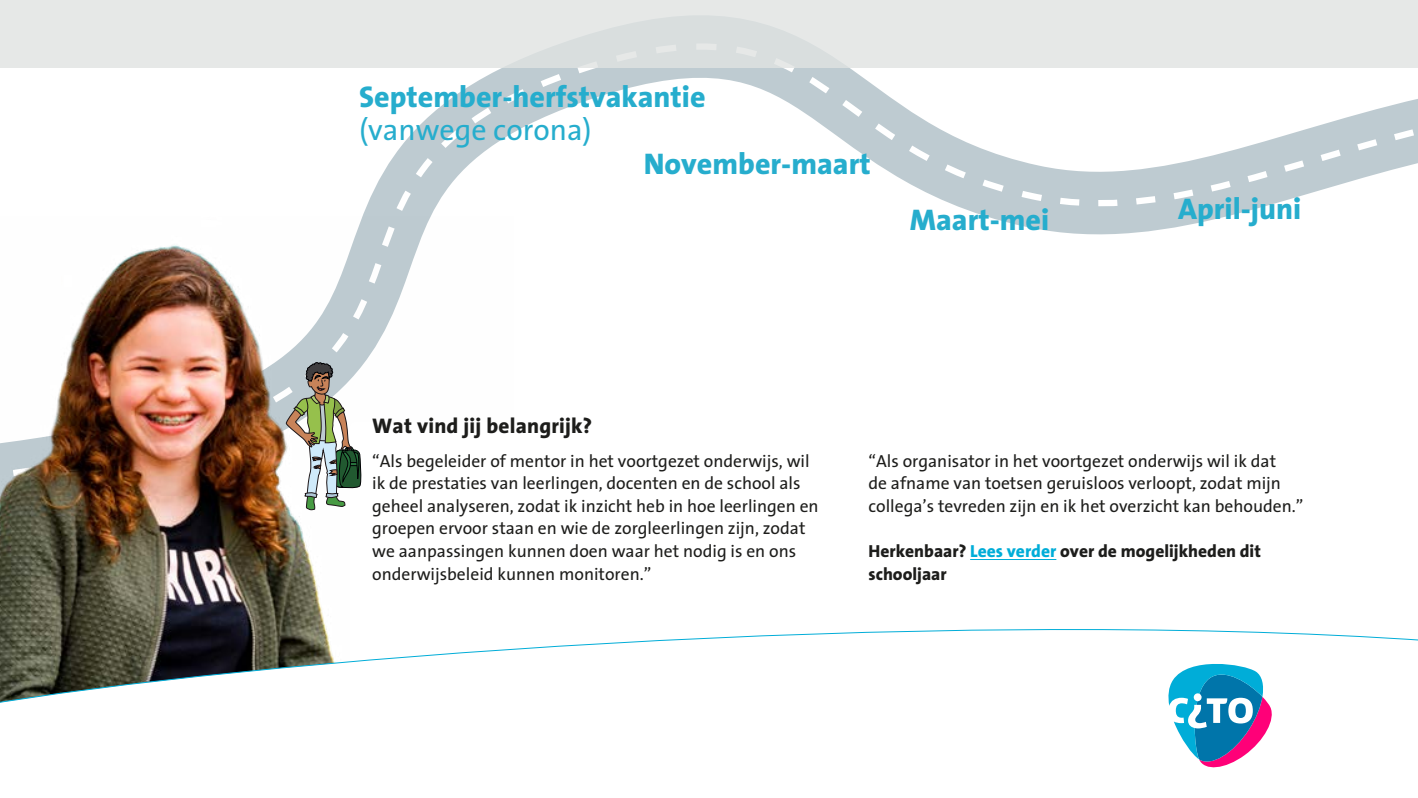
<style>
.page{position:relative;width:1418px;height:798px;background:#fff}
.page>*{position:absolute;margin:0;border:0;box-sizing:border-box;transform-origin:0 0}
.VP_Heading{font:800 30px "Cito The Sans";color:#26adcd}
.VP_Heading-2{font:30px "Cito The Sans";color:#26adcd}
.VP_Heading-3{font:800 21.25px "Cito The Sans";letter-spacing:.01em;color:#1d1d1b}
.TEKST__14_18{font:17.5px/22.5px "Cito The Sans";color:#1d1d1b}
.TEKST__14_18-2{font:800 17.5px/22.5px "Cito The Sans";color:#1d1d1b}
.s1{color:#00add8}
</style>
<div class="page">
<svg style="left:0;top:67px;width:1417px;height:168px"></svg>
<img style="left:0;top:216px;width:513px;height:388px">
<div style="left:350px;top:421px;width:981px;height:282px;background:#fff;border-radius:5px"></div>
<div style="left:0;top:0;width:1417px;height:67px;background:#e0e3e2"></div>
<svg style="left:286px;top:362px;width:76px;height:150px"></svg>
<svg style="left:0;top:604px;width:1417px;height:99px"></svg>
<svg style="left:1154px;top:652px;width:124px;height:116px"></svg>
<hr style="left:970px;top:559px;width:86px;height:1px;background:#00add8">
<p class="VP_Heading" style="left:359px;top:71px;width:348px">September-herfstvakantie</p>
<p class="VP_Heading-2" style="left:359px;top:105px;width:234px">(vanwege corona)</p>
<p class="VP_Heading" style="left:643px;top:139px;width:228px">November-maart</p>
<p class="VP_Heading" style="left:909px;top:195px;width:141px">Maart-mei</p>
<p class="VP_Heading" style="left:1178px;top:184px;width:125px">April-juni</p>
<p class="VP_Heading-3" style="left:372px;top:408px;width:221px">Wat vind jij belangrijk?</p>
<p class="TEKST__14_18" style="left:372px;top:449px;width:448px">“Als begeleider of mentor in het voortgezet onderwijs, wil ik de prestaties van leerlingen, docenten en de school als geheel analyseren, zodat ik inzicht heb in hoe leerlingen en groepen ervoor staan en wie de zorgleerlingen zijn, zodat we aanpassingen kunnen doen waar het nodig is en ons onderwijsbeleid kunnen monitoren.”</p>
<p class="TEKST__14_18" style="left:868px;top:449px;width:436px">“Als organisator in het voortgezet onderwijs wil ik dat<br>de afname van toetsen geruisloos verloopt, zodat mijn collega’s tevreden zijn en ik het overzicht kan behouden.”</p>
<p class="TEKST__14_18-2" style="left:868px;top:539px;width:394px">Herkenbaar? <span class="s1">Lees verder</span> over de mogelijkheden dit schooljaar</p>
</div>
